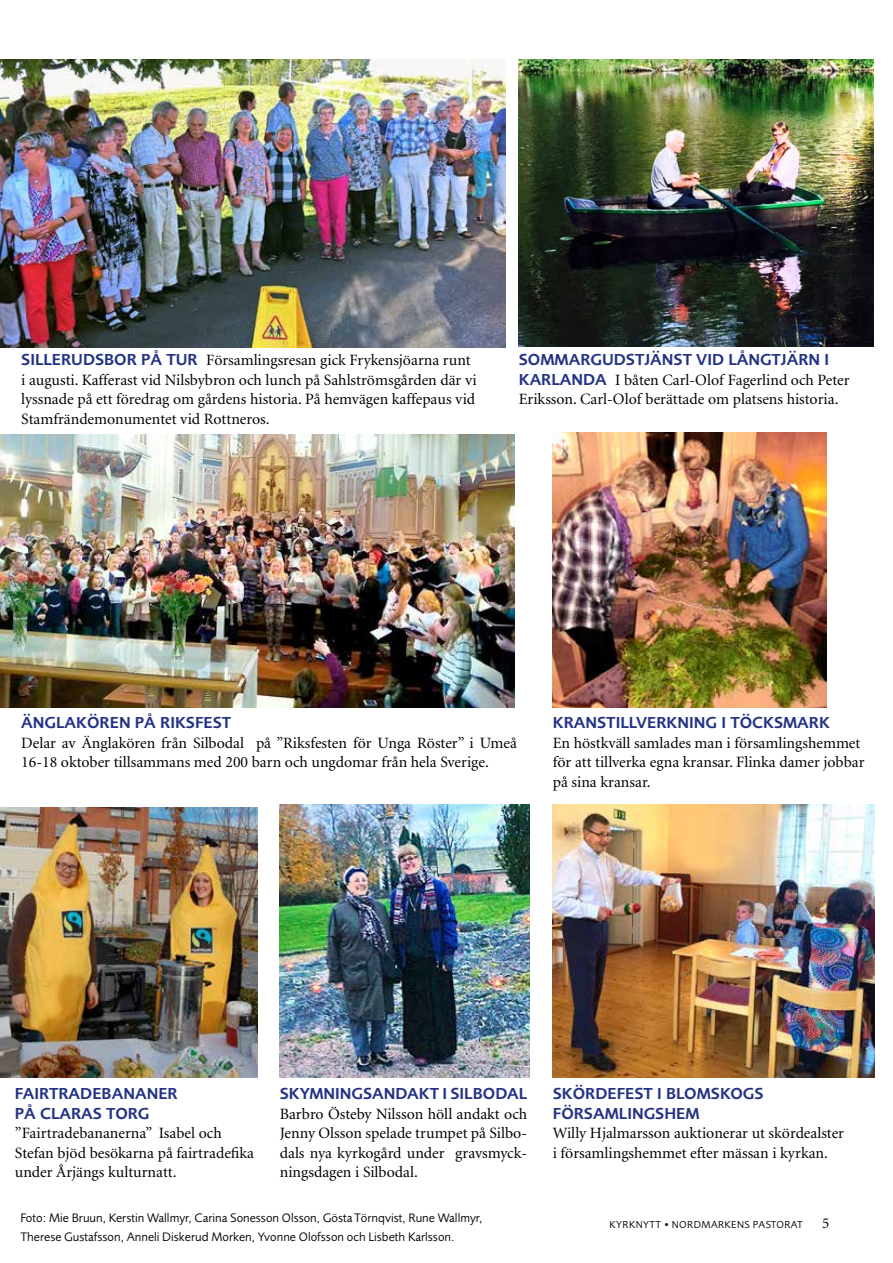
<style>
.page{position:relative;width:893px;height:1263px;background:#fff}
.page>*{position:absolute;margin:0;border:0;box-sizing:border-box;transform-origin:0 0}
.t1{font:16.5px/19.5px "Foundry Sans Demi";letter-spacing:.13em;color:#243285}
.t2{font:16.5px/19.5px "Foundry Sans Demi";letter-spacing:.205em;color:#243285}
.t3{font:16.5px "Foundry Sans Demi";letter-spacing:.175em;color:#243285}
.t4{font:16.5px "Foundry Sans Demi";letter-spacing:.115em;color:#243285}
.t5{font:16.5px "Foundry Sans Demi";letter-spacing:.15em;color:#243285}
.t6{font:15.75px/19.5px "Minion";color:#000}
.t7{font:15px "Minion";color:#000}
.t8{font:12.75px/19.5px "Foundry Sans";color:#000}
.t9{font:10.5px "Foundry Sans";letter-spacing:.04em;color:#000}
.s1{font-family:"Foundry Sans Demi";font-size:16.5px;color:#243285}
</style>
<div class="page">
<img style="left:0;top:60px;width:505px;height:288px">
<img style="left:519px;top:60px;width:355px;height:287px">
<img style="left:0;top:435px;width:514px;height:272px">
<img style="left:553px;top:432px;width:273px;height:275px">
<img style="left:0;top:807px;width:257px;height:271px">
<img style="left:553px;top:805px;width:322px;height:273px">
<img style="left:280px;top:805px;width:250px;height:273px">
<p class="t6" style="left:21px;top:351px;width:457px"><span class="s1">SILLERUDSB OR PÅ TUR</span> Församlingsresan gick Frykensjöarna runt i augusti. Kafferast vid Nilsbybron och lunch på Sahlströmsgården där vi lyssnade på ett föredrag om gårdens historia. På hemvägen kaffepaus vid Stamfrändemonumentet vid Rottneros.</p>
<p class="t3" style="left:519px;top:350px;width:312px">SOMMARGUDSTJÄNST VID LÅNGTJÄRN I</p>
<p class="t6" style="left:519px;top:371px;width:332px"><span class="s1">KAR LANDA</span> I båten Carl-Olof Fagerlind och Peter<br>Eriksson. Carl-Olof berättade om platsens historia.</p>
<p class="t1" style="left:21px;top:713px;width:202px">ÄNGLAKÖREN PÅ RIKSFEST</p>
<p class="t6" style="left:21px;top:734px;width:497px">Delar av Änglakören från Silbodal på ”Riksfesten för Unga Röster” i Umeå<br>16-18 oktober tillsammans med 200 barn och ungdomar från hela Sverige.</p>
<p class="t5" style="left:553px;top:713px;width:211px">KRANSTILLVERKNING I TÖCKS</p>
<p class="t2" style="left:783px;top:713px;width:46px">MARK</p>
<p class="t6" style="left:553px;top:734px;width:313px">En höstkväll samlades man i församlingshemmet för att tillverka egna kransar. Flinka damer jobbar på sina kransar.</p>
<p class="t2" style="left:15px;top:1084px;width:161px">FAIRTRADEBANANER<br>PÅ CLARAS TORG</p>
<p class="t6" style="left:15px;top:1124px;width:241px">”Fairtradebananerna” Isabel och<br>Stefan bjöd besökarna på fairtradefika under Årjängs kulturnatt.</p>
<p class="t4" style="left:280px;top:1084px;width:249px">SKYMNINGSANDAKT I SILBODAL</p>
<p class="t6" style="left:280px;top:1104px;width:249px;text-align:justify">Barbro Östeby Nilsson höll andakt och Jenny Olsson spelade trumpet på Silbo&shy;dals nya kyrkogård under gravsmyck&shy;ningsdagen i Silbodal.</p>
<p class="t8" style="left:20px;top:1208px;width:464px">Foto: Mie Bruun, Kerstin Wallmyr, Carina Sonesson Olsson, Gösta Törnqvist, Rune Wallmyr,<br>Therese Gustafsson, Anneli Diskerud Morken, Yvonne Olofsson och Lisbeth Karlsson.</p>
<p class="t1" style="left:553px;top:1084px;width:210px">SKÖRDEFEST I BLOMSKOGS<br>FÖRSAMLINGSH EM</p>
<p class="t6" style="left:553px;top:1124px;width:293px">Willy Hjalmarsson auktionerar ut skördealster i församlingshemmet efter mässan i kyrkan.</p>
<p class="t9" style="left:609px;top:1219px;width:195px">kyrknytt • N ORDMARKEN S PASTORAT</p>
<p class="t7" style="left:822px;top:1216px;width:9px">5</p>
</div>
